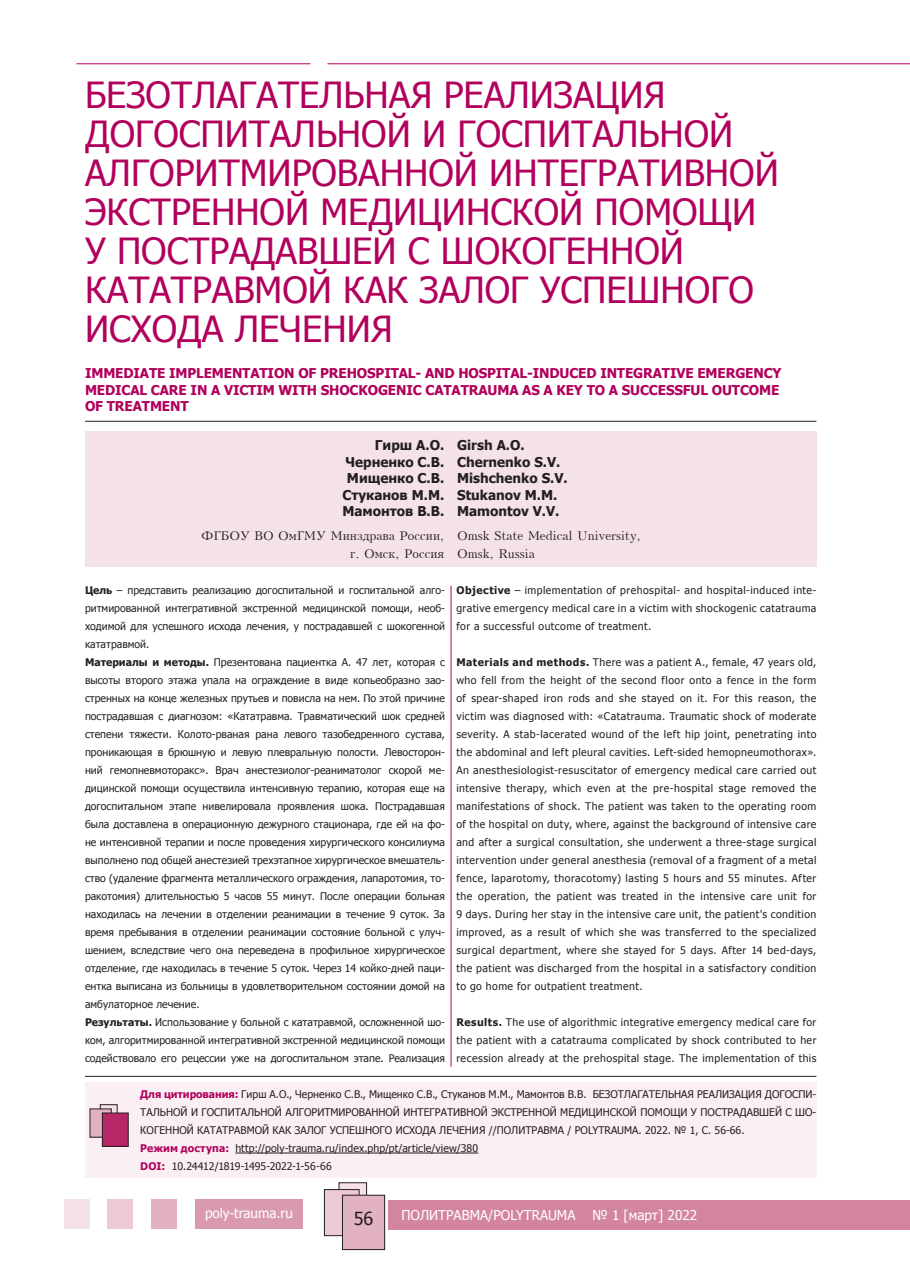
<style>
.page{position:relative;width:910px;height:1280px;background:#fff}
.page>*{position:absolute;margin:0;border:0;box-sizing:border-box;transform-origin:0 0}
.t1{font:36px/39px "Tahoma";color:#b1015c}
.t2{font:18px "Tahoma";color:#231f20}
.t3{font:700 13.5px/16.5px "Tahoma";letter-spacing:-.01em;color:#b1015c}
.t4{font:700 13.5px/16.5px "Tahoma";color:#231f20;text-align:right}
.t5{font:13.5px "Tahoma";color:#fff}
.t6{font:12px/18px "Kudrashov Plain";color:#231f20;text-align:right}
.t7{font:10.5px/18px "Tahoma";color:#231f20;text-align:justify}
.s1{font-weight:700}
.s2{font-weight:700;color:#b1015c}
</style>
<div class="page">
<div style="left:196px;top:1198px;width:107px;height:30px;background:#da9aae"></div>
<div style="left:151px;top:1198px;width:25px;height:30px;background:#e3b2c1"></div>
<div style="left:107px;top:1198px;width:26px;height:30px;background:#eccad4"></div>
<div style="left:64px;top:1198px;width:25px;height:30px;background:#f5e2e7"></div>
<div style="left:389px;top:1199px;width:521px;height:30px;background:#d3859f"></div>
<div style="left:339px;top:1183px;width:28px;height:36px;background:#f5e2e7"></div>
<div style="left:339px;top:1182px;width:28px;height:37px;border:1px solid #231f20"></div>
<div style="left:324px;top:1189px;width:35px;height:47px;background:#eccad4"></div>
<div style="left:324px;top:1189px;width:35px;height:47px;border:1px solid #231f20"></div>
<div style="left:342px;top:1195px;width:43px;height:54px;background:#e3b2c1"></div>
<div style="left:342px;top:1195px;width:43px;height:55px;border:1px solid #231f20"></div>
<hr style="left:327px;top:63px;width:583px;height:1px;background:#b1015c">
<hr style="left:77px;top:63px;width:233px;height:1px;background:#b1015c">
<div style="left:85px;top:1082px;width:731px;height:96px;background:#faf0f3"></div>
<hr style="left:235px;top:1153px;width:243px;height:1px;background:#231f20">
<div style="left:85px;top:431px;width:731px;height:136px;background:#f5e2e7"></div>
<hr style="left:85px;top:421px;width:731px;height:1px;background:#231f20">
<hr style="left:85px;top:1076px;width:731px;height:1px;background:#231f20">
<svg style="left:102px;top:1106px;width:13px;height:7px"></svg>
<div style="left:100px;top:1104px;width:17px;height:23px;border:1px solid #231f20"></div>
<div style="left:90px;top:1109px;width:21px;height:28px;background:#e3b2c1"></div>
<div style="left:102px;top:1113px;width:26px;height:33px;background:#b82768"></div>
<div style="left:102px;top:1113px;width:26px;height:33px;border:1px solid #231f20"></div>
<hr style="left:451px;top:586px;width:1px;height:481px;background:#b1015c">
<h1 class="t1" style="left:85px;top:74px;width:695px">БЕЗОТЛАГАТЕЛЬНАЯ РЕАЛИЗАЦИЯ<br>ДОГОСПИТАЛЬНОЙ И ГОСПИТАЛЬНОЙ<br>АЛГОРИТМИРОВАННОЙ ИНТЕГРАТИВНОЙ<br>ЭКСТРЕННОЙ МЕДИЦИНСКОЙ ПОМОЩИ<br>У ПОСТРАДАВШЕЙ С ШОКОГЕННОЙ<br>КАТАТРАВМОЙ КАК ЗАЛОГ УСПЕШНОГО<br>ИСХОДА ЛЕЧЕНИЯ</h1>
<p class="t3" style="left:85px;top:364px;width:698px">IMMEDIATE IMPLEMENTATION OF PREHOSPITAL- AND HOSPITAL-INDUCED INTEGRATIVE EMERGENCY<br>MEDICAL CARE IN A VICTIM WITH SHOCKOGENIC CATATRAUMA AS A KEY TO A SUCCESSFUL OUTCOME<br>OF TREATMENT</p>
<p class="t4" style="left:342px;top:436px;width:103px">Гирш А.О.<br>Черненко С.В.<br>Мищенко С.В.<br>Стуканов М.М.<br>Мамонтов В.В.</p>
<p class="t6" style="left:201px;top:527px;width:245px">ФГБОУ ВО ОмГМУ Минздрава России, г. Омск, Россия</p>
<p class="t4" style="left:457px;top:436px;width:112px;text-align:left">Girsh A.O.<br>Chernenko S.V.<br>Mishchenko S.V.<br>Stukanov M.M.<br>Mamontov V.V.</p>
<p class="t6" style="left:457px;top:527px;width:185px;text-align:left">Omsk State Medical University,<br>Omsk, Russia</p>
<p class="t7" style="left:85px;top:581px;width:362px;text-align:left"><span class="s1">Цель</span> – представить реализацию догоспитальной и госпитальной алго&shy;ритмированной интегративной экстренной медицинской помощи, необ&shy;ходимой для успешного исхода лечения, у пострадавшей с шокогенной кататравмой.<br><span class="s1">Материалы и методы.</span> Презентована пациентка А. 47 лет, которая с высоты второго этажа упала на ограждение в виде копьеобразно зао&shy;стренных на конце железных прутьев и повисла на нем. По этой причине пострадавшая с диагнозом: «Кататравма. Травматический шок средней степени тяжести. Колото-рваная рана левого тазобедренного сустава, проникающая в брюшную и левую плевральную полости. Левосторон&shy;ний гемопневмоторакс». Врач анестезиолог-реаниматолог скорой ме&shy;дицинской помощи осуществила интенсивную терапию, которая еще на догоспитальном этапе нивелировала проявления шока. Пострадавшая была доставлена в операционную дежурного стационара, где ей на фо&shy;не интенсивной терапии и после проведения хирургического консилиума выполнено под общей анестезией трехэтапное хирургическое вмешатель&shy;ство (удаление фрагмента металлического ограждения, лапаротомия, то&shy;ракотомия) длительностью 5 часов 55 минут. После операции больная находилась на лечении в отделении реанимации в течение 9 суток. За время пребывания в отделении реанимации состояние больной с улуч&shy;шением, вследствие чего она переведена в профильное хирургическое отделение, где находилась в течение 5 суток. Через 14 койко-дней паци&shy;ентка выписана из больницы в удовлетворительном состоянии домой на амбулаторное лечение.<br><span class="s1">Результаты.</span> Использование у больной с кататравмой, осложненной шо&shy;ком, алгоритмированной интегративной экстренной медицинской помощи содействовало его рецессии уже на догоспитальном этапе. Реализация</p>
<p class="t7" style="left:456px;top:581px;width:361px"><span class="s1">Objective</span> – implementation of prehospital- and hospital-induced inte&shy;grative emergency medical care in a victim with shockogenic catatrauma for a successful outcome of treatment.</p>
<p class="t7" style="left:456px;top:653px;width:362px"><span class="s1">Materials and methods.</span> There was a patient A., female, 47 years old, who fell from the height of the second floor onto a fence in the form of spear-shaped iron rods and she stayed on it. For this reason, the victim was diagnosed with: «Catatrauma. Traumatic shock of moderate severity. A stab-lacerated wound of the left hip joint, penetrating into the abdominal and left pleural cavities. Left-sided hemopneumothorax».<br>An anesthesiologist-resuscitator of emergency medical care carried out intensive therapy, which even at the pre-hospital stage removed the manifestations of shock. The patient was taken to the operating room of the hospital on duty, where, against the background of intensive care and after a surgical consultation, she underwent a three-stage surgical intervention under general anesthesia (removal of a fragment of a metal fence, laparotomy, thoracotomy) lasting 5 hours and 55 minutes. After the operation, the patient was treated in the intensive care unit for 9 days. During her stay in the intensive care unit, the patient's condition improved, as a result of which she was transferred to the specialized surgical department, where she stayed for 5 days. After 14 bed-days, the patient was discharged from the hospital in a satisfactory condition to go home for outpatient treatment.</p>
<p class="t7" style="left:456px;top:1013px;width:362px"><span class="s1">Results.</span> The use of algorithmic integrative emergency medical care for the patient with a catatrauma complicated by shock contributed to her recession already at the prehospital stage. The implementation of this</p>
<p class="t7" style="left:140px;top:1085px;width:678px;text-align:left"><span class="s2">Для цитирования:</span> Гирш А.О., Черненко С.В., Мищенко С.В., Стуканов М.М., Мамонтов В.В. БЕЗОТЛАГАТЕЛЬНАЯ РЕАЛИЗАЦИЯ ДОГОСПИ-ТАЛЬНОЙ И ГОСПИТАЛЬНОЙ АЛГОРИТМИРОВАННОЙ ИНТЕГРАТИВНОЙ ЭКСТРЕННОЙ МЕДИЦИНСКОЙ ПОМОЩИ У ПОСТРАДАВШЕЙ С ШО-КОГЕННОЙ КАТАТРАВМОЙ КАК ЗАЛОГ УСПЕШНОГО ИСХОДА ЛЕЧЕНИЯ //ПОЛИТРАВМА / POLYTRAUMA. 2022. № 1, С. 56-66.<br><span class="s2">Режим доступа:</span> http://poly-trauma.ru/index.php/pt/article/view/380<br><span class="s2">DOI:</span> 10.24412/1819-1495-2022-1-56-66</p>
<p class="t5" style="left:205px;top:1204px;width:89px">poly-trauma.ru</p>
<h2 class="t2" style="left:354px;top:1206px;width:21px">56</h2>
<p class="t5" style="left:401px;top:1206px;width:176px">ПОЛИТРАВМА/POLYTRAUMA</p>
<p class="t5" style="left:592px;top:1206px;width:106px">№ 1 [март] 2022</p>
</div>
